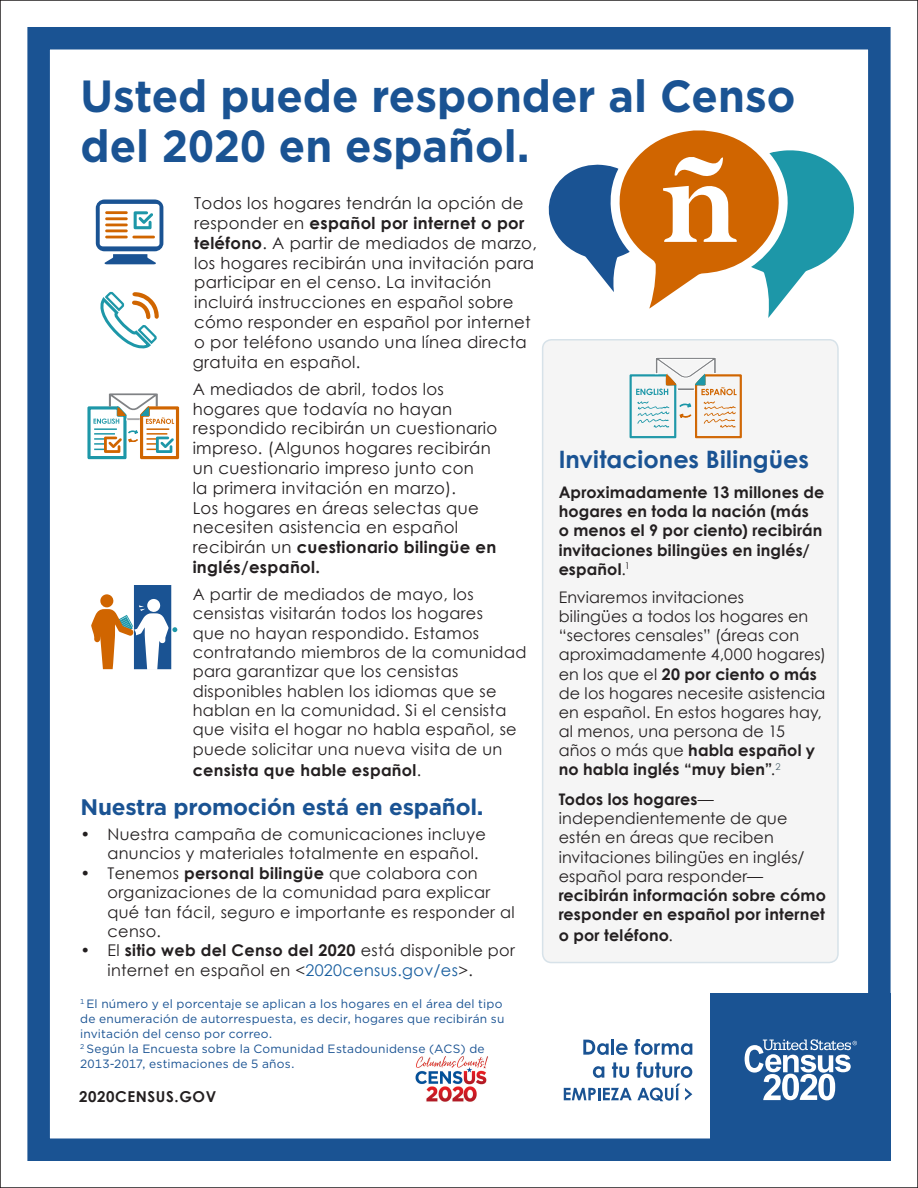
<style>
.page{position:relative;width:918px;height:1188px;background:#fff}
.page>*{position:absolute;margin:0;border:0;box-sizing:border-box;transform-origin:0 0}
.t1{font:700 45px/49.5px "Gotham";color:#1a5393;scale:.96 1}
.subhead1-C{font:700 24px "Century Gothic";letter-spacing:.005em;color:#1a5393}
.Title-C{font:700 22.5px "Gotham";letter-spacing:-.01em;color:#1a5393}
.Title-C-2{font:16.5px/19.8px "Century Gothic";letter-spacing:.02em;color:#231f20}
.Title-C-3{font:16.2px/19.4px "Century Gothic";letter-spacing:.02em;color:#231f20}
.Title-C-4{font:700 16.2px "Century Gothic";letter-spacing:.02em;color:#231f20}
.subhead1-C-2{font:15.9px/19.2px "Century Gothic";letter-spacing:.01em;color:#231f20}
.subhead1-C-3{font:700 15.9px/19.2px "Century Gothic";letter-spacing:.01em;color:#231f20}
.t2{font:700 15px "Century Gothic";letter-spacing:.04em;color:#231f20}
.footnote{font:12px/15px "Gotham";letter-spacing:.015em;color:#1a5393}
.s1{font-weight:700}
.s2{font-weight:400}
.s3{color:#175d9e}
</style>
<div class="page">
<div style="left:27px;top:27px;width:864px;height:1134px;border:22px solid #1a5393"></div>
<div style="left:710px;top:994px;width:181px;height:167px;background:#1a5393"></div>
<svg style="left:745px;top:1039px;width:112px;height:61px"></svg>
<svg style="left:583px;top:1040px;width:26px;height:15px"></svg>
<hr style="left:611px;top:1039px;width:3px;height:16px;background:#1a5393">
<svg style="left:616px;top:1043px;width:12px;height:12px"></svg>
<svg style="left:634px;top:1039px;width:58px;height:16px"></svg>
<svg style="left:593px;top:1066px;width:11px;height:12px"></svg>
<svg style="left:612px;top:1062px;width:17px;height:16px"></svg>
<svg style="left:636px;top:1062px;width:56px;height:16px"></svg>
<svg style="left:564px;top:1084px;width:128px;height:17px"></svg>
<div style="left:543px;top:340px;width:295px;height:623px;background:#f5f5f5;border-radius:9px"></div>
<div style="left:542px;top:339px;width:297px;height:624px;border:2px solid #d7e2e9;border-radius:9px"></div>
<svg style="left:629px;top:357px;width:113px;height:82px"></svg>
<div style="left:134px;top:585px;width:37px;height:84px;background:#1a5393"></div>
<svg style="left:91px;top:594px;width:86px;height:76px"></svg>
<svg style="left:96px;top:199px;width:67px;height:65px"></svg>
<svg style="left:87px;top:393px;width:93px;height:67px"></svg>
<svg style="left:100px;top:291px;width:59px;height:58px"></svg>
<svg style="left:604px;top:339px;width:196px;height:3px"></svg>
<svg style="left:548px;top:130px;width:306px;height:188px"></svg>
<img style="left:416px;top:1057px;width:72px;height:45px">
<h1 class="t1" style="left:81px;top:71px;width:746px">Usted puede responder al Censo del 2020 en español.</h1>
<p class="Title-C-2" style="left:193px;top:193px;width:346px">Todos los hogares tendrán la opción de responder en <span class="s1">español por internet o por teléfono</span>. A partir de mediados de marzo, los hogares recibirán una invitación para participar en el censo. La invitación incluirá instrucciones en español sobre cómo responder en español por internet o por teléfono usando una línea directa gratuita en español.</p>
<p class="Title-C-2" style="left:193px;top:379px;width:306px">A mediados de abril, todos los hogares que todavía no hayan respondido recibirán un cuestionario impreso. (Algunos hogares recibirán un cuestionario impreso junto con<br>la primera invitación en marzo).<br>Los hogares en áreas selectas que necesiten asistencia en español recibirán un <span class="s1">cuestionario bilingüe en inglés/español.</span></p>
<p class="Title-C-3" style="left:193px;top:584px;width:335px">A partir de mediados de mayo, los censistas visitarán todos los hogares<br>que no hayan respondido. Estamos contratando miembros de la comunidad para garantizar que los censistas disponibles hablen los idiomas que se hablan en la comunidad. Si el censista que visita el hogar no habla español, se puede solicitar una nueva visita de un</p>
<p class="Title-C-4" style="left:193px;top:758px;width:230px">censista que hable español<span class="s2">.</span></p>
<p class="subhead1-C" style="left:559px;top:441px;width:252px">Invitaciones Bilingües</p>
<p class="subhead1-C-3" style="left:559px;top:482px;width:267px">Aproximadamente 13 millones de hogares en toda la nación (más<br>o menos el 9 por ciento) recibirán invitaciones bilingües en inglés/ español<span class="s2">.</span><sup>1</sup></p>
<p class="subhead1-C-2" style="left:559px;top:587px;width:269px">Enviaremos invitaciones<br>bilingües a todos los hogares en “sectores censales” (áreas con aproximadamente 4,000 hogares) en los que el <span class="s1">20 por ciento o más </span>de los hogares necesite asistencia en español. En estos hogares hay, al menos, una persona de 15 años o más que <span class="s1">habla español y no habla inglés “muy bien”</span>.<sup>2</sup></p>
<p class="subhead1-C-2" style="left:559px;top:789px;width:269px"><span class="s1">Todos los hogares</span>— independientemente de que estén en áreas que reciben invitaciones bilingües en inglés/ español para responder— <span class="s1">recibirán información sobre cómo responder en español por internet</span></p>
<p class="subhead1-C-3" style="left:559px;top:925px;width:116px">o por teléfono<span class="s2">.</span></p>
<p class="Title-C" style="left:80px;top:792px;width:405px">Nuestra promoción está en español.</p>
<p class="Title-C-3" style="left:107px;top:824px;width:380px;text-indent:-27px">• Nuestra campaña de comunicaciones incluye anuncios y materiales totalmente en español.</p>
<p class="Title-C-3" style="left:107px;top:863px;width:409px;text-indent:-27px">• Tenemos <span class="s1">personal bilingüe</span> que colabora con organizaciones de la comunidad para explicar qué tan fácil, seguro e importante es responder al censo.</p>
<p class="Title-C-3" style="left:107px;top:940px;width:409px;line-height:19.8px;text-indent:-27px">• El <span class="s1">sitio web del Censo del 2020</span> está disponible por internet en español en &lt;<span class="s3">2020census.gov/es</span>&gt;.</p>
<p class="footnote" style="left:80px;top:996px;width:426px"><sup>1</sup> El número y el porcentaje se aplican a los hogares en el área del tipo de enumeración de autorrespuesta, es decir, hogares que recibirán su invitación del censo por correo.</p>
<p class="footnote" style="left:80px;top:1041px;width:406px"><sup>2</sup> Según la Encuesta sobre la Comunidad Estadounidense (ACS) de<br>2013-2017, estimaciones de 5 años.</p>
<p class="t2" style="left:79px;top:1085px;width:139px">2020CENSUS.GOV</p>
</div>
